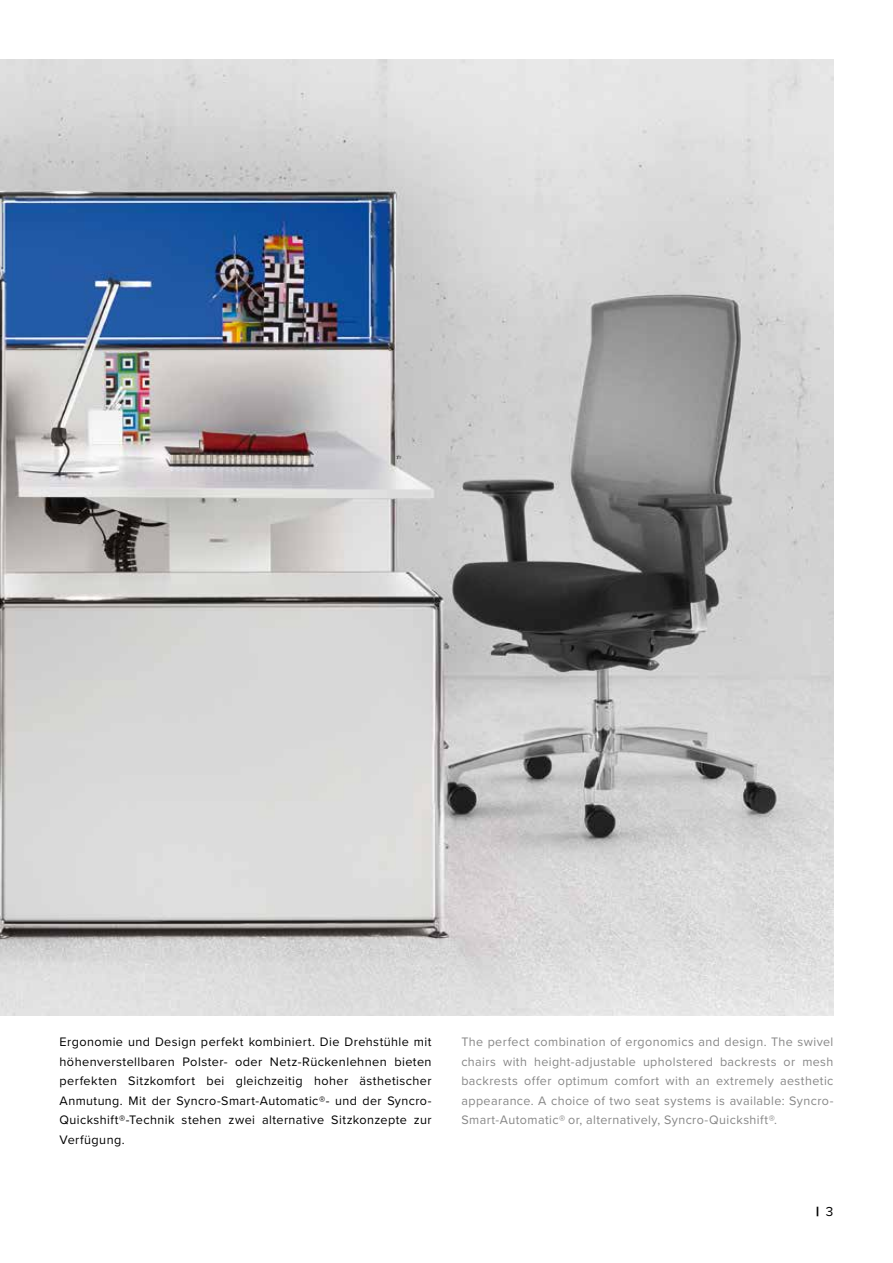
<style>
.page{position:relative;width:893px;height:1263px;background:#fff}
.page>*{position:absolute;margin:0;border:0;box-sizing:border-box;transform-origin:0 0}
.t1{font:900 13.5px "Proxima Nova";color:#000}
.t2{font:12.75px/19.5px "Proxima Nova";letter-spacing:.035em;color:#000;text-align:justify}
.t3{font:12.75px/19.5px "Proxima Nova";letter-spacing:.035em;color:#878787;text-align:justify}
.s1{font-weight:400}
</style>
<div class="page">
<img style="left:0;top:60px;width:833px;height:955px">
<p class="t2" style="left:60px;top:1032px;width:374px">Ergonomie und Design perfekt kombiniert. Die Drehstühle mit höhenverstellbaren Polster- oder Netz-Rückenlehnen bieten perfekten Sitzkomfort bei gleichzeitig hoher ästhetischer Anmutung. Mit der Syncro-Smart-Automatic®- und der Syncro-Quickshift®-Technik stehen zwei alternative Sitzkonzepte zur Verfügung.</p>
<p class="t3" style="left:461px;top:1032px;width:374px">The perfect combination of ergonomics and design. The swivel chairs with height-adjustable upholstered backrests or mesh backrests offer optimum comfort with an extremely aesthetic appearance. A choice of two seat systems is available: Syncro-Smart-Automatic® or, alternatively, Syncro-Quickshift®.</p>
<p class="t1" style="left:816px;top:1201px;width:19px">| <span class="s1">3</span></p>
</div>
